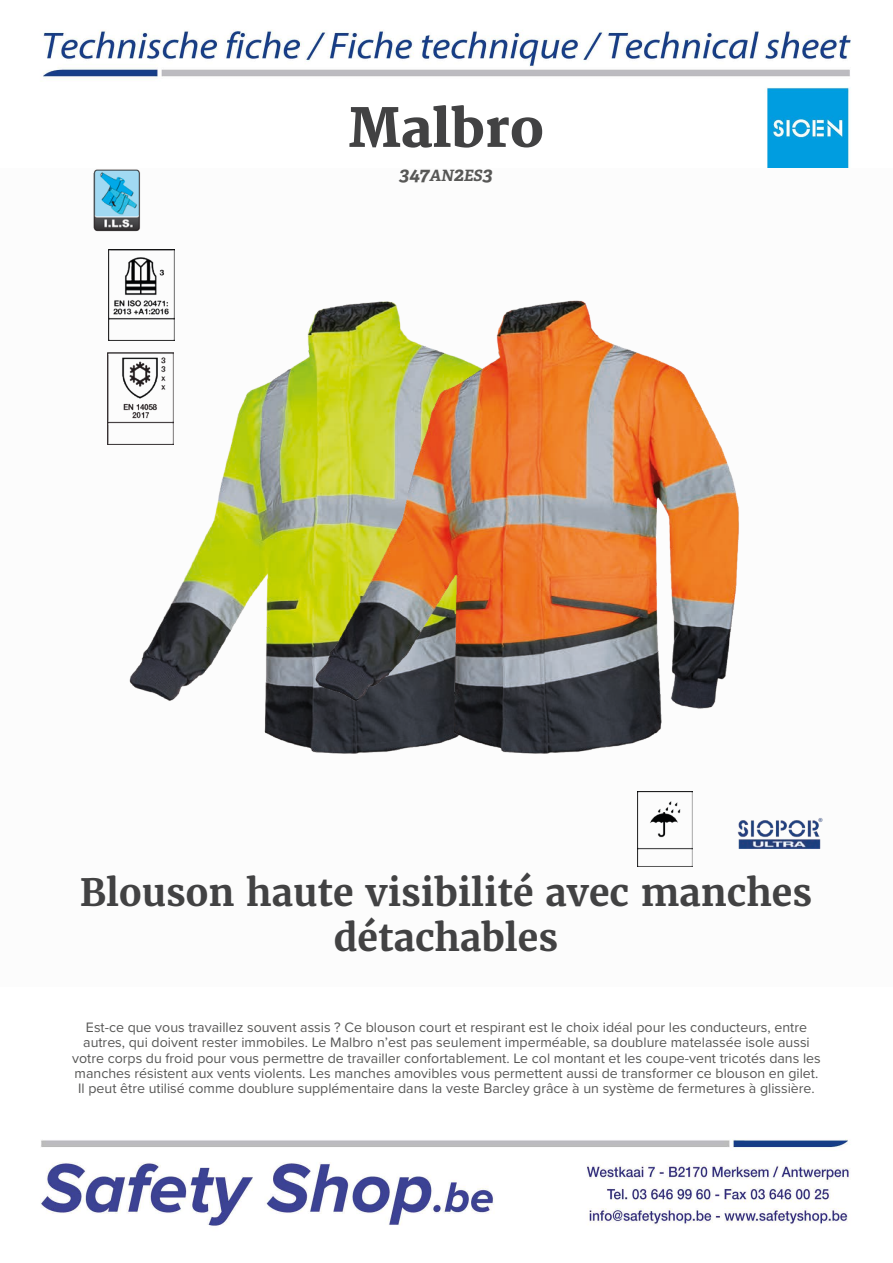
<style>
.page{position:relative;width:893px;height:1263px;background:#fff}
.page>*{position:absolute;margin:0;border:0;box-sizing:border-box;transform-origin:0 0}
.t1{font:800 52.5px "Merriweather";color:#424243}
.t2{font:700 37.5px/45px "Merriweather";color:#424243;text-align:center}
.t3{font:italic 700 19.5px "Adelle PE";color:#575756}
.t4{font:14.25px/15.3px "Proxima Nova";color:#575756;text-align:center}
.s1{font-size:15.6px}
</style>
<div class="page">
<img style="left:40px;top:30px;width:811px;height:1196px">
<div style="left:0;top:168px;width:893px;height:819px;background:#fcfcfc"></div>
<img style="left:91px;top:165px;width:52px;height:67px">
<img style="left:783px;top:818px;width:40px;height:31px">
<img style="left:108px;top:249px;width:2px;height:92px">
<img style="left:107px;top:353px;width:3px;height:91px">
<img style="left:110px;top:170px;width:188px;height:576px">
<img style="left:298px;top:300px;width:485px;height:567px">
<h1 class="t1" style="left:348px;top:98px;width:198px">Malbro</h1>
<h3 class="t3" style="left:399px;top:160px;width:95px">347<span class="s1">AN</span>2<span class="s1">ES</span>3</h3>
<h2 class="t2" style="left:80px;top:869px;width:734px">Blouson haute visibilité avec manches détachables</h2>
<p class="t4" style="left:72px;top:1019px;width:750px">Est-ce que vous travaillez souvent assis ? Ce blouson court et respirant est le choix idéal pour les conducteurs, entre autres, qui doivent rester immobiles. Le Malbro n’est pas seulement imperméable, sa doublure matelassée isole aussi votre corps du froid pour vous permettre de travailler confortablement. Le col montant et les coupe-vent tricotés dans les manches résistent aux vents violents. Les manches amovibles vous permettent aussi de transformer ce blouson en gilet.<br>Il peut être utilisé comme doublure supplémentaire dans la veste Barcley grâce à un système de fermetures à glissière.</p>
</div>
